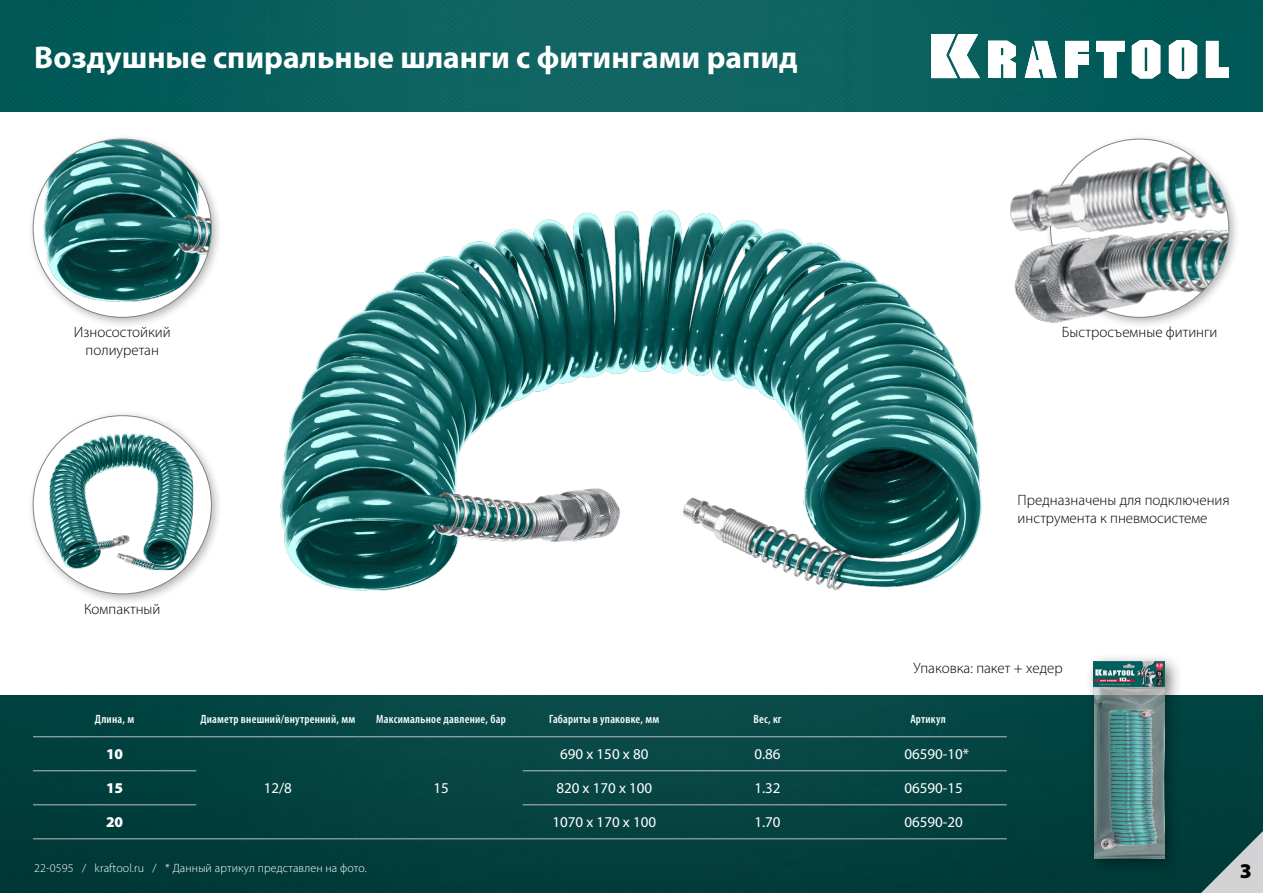
<style>
.page{position:relative;width:1263px;height:893px;background:#fff}
.page>*{position:absolute;margin:0;border:0;box-sizing:border-box;transform-origin:0 0}
.t1{font:700 31.5px "Myriad Pro";color:#fff}
.t2{font:900 21px "Myriad Pro";color:#000}
.t3{font:300 15px/18px "Myriad Pro";color:#000}
.t4{font:15px "Myriad Pro";color:#fff}
.t5{font:900 15px "Myriad Pro";color:#fff}
.t6{font:600 condensed 12px "Myriad Pro";letter-spacing:.02em;color:#fff}
.t7{font:300 12px "Myriad Pro";letter-spacing:.01em;color:#fff}
</style>
<div class="page">
<img style="left:280px;top:210px;width:702px;height:380px">
<div style="left:0;top:695px;width:1263px;height:198px;background:#034140"></div>
<div style="left:1084px;top:653px;width:99px;height:224px;background:#000;opacity:.55"></div>
<img style="left:1094px;top:662px;width:71px;height:197px">
<hr style="left:33px;top:838px;width:163px;height:1px;background:#bcbec0">
<hr style="left:196px;top:838px;width:163px;height:1px;background:#bcbec0">
<hr style="left:359px;top:838px;width:164px;height:1px;background:#bcbec0">
<hr style="left:523px;top:838px;width:163px;height:1px;background:#bcbec0">
<hr style="left:686px;top:838px;width:163px;height:1px;background:#bcbec0">
<hr style="left:849px;top:838px;width:158px;height:1px;background:#bcbec0">
<hr style="left:33px;top:736px;width:163px;height:1px;background:#bcbec0">
<hr style="left:196px;top:736px;width:163px;height:1px;background:#bcbec0">
<hr style="left:359px;top:736px;width:164px;height:1px;background:#bcbec0">
<hr style="left:523px;top:736px;width:163px;height:1px;background:#bcbec0">
<hr style="left:686px;top:736px;width:163px;height:1px;background:#bcbec0">
<hr style="left:849px;top:736px;width:158px;height:1px;background:#bcbec0">
<hr style="left:33px;top:770px;width:163px;height:1px;background:#bcbec0">
<hr style="left:523px;top:770px;width:163px;height:1px;background:#bcbec0">
<hr style="left:686px;top:770px;width:163px;height:1px;background:#bcbec0">
<hr style="left:849px;top:770px;width:158px;height:1px;background:#bcbec0">
<hr style="left:33px;top:804px;width:163px;height:1px;background:#bcbec0">
<hr style="left:523px;top:804px;width:163px;height:1px;background:#bcbec0">
<hr style="left:686px;top:804px;width:163px;height:1px;background:#bcbec0">
<hr style="left:849px;top:804px;width:158px;height:1px;background:#bcbec0">
<img style="left:0;top:0;width:1263px;height:111px">
<svg style="left:1025px;top:41px;width:32px;height:37px"></svg>
<svg style="left:1065px;top:41px;width:24px;height:37px"></svg>
<svg style="left:1096px;top:41px;width:29px;height:37px"></svg>
<svg style="left:1206px;top:41px;width:23px;height:37px"></svg>
<svg style="left:988px;top:41px;width:28px;height:37px"></svg>
<svg style="left:1132px;top:40px;width:28px;height:39px"></svg>
<svg style="left:1169px;top:40px;width:28px;height:39px"></svg>
<svg style="left:931px;top:34px;width:49px;height:44px"></svg>
<svg style="left:1201px;top:831px;width:62px;height:62px"></svg>
<div style="left:1044px;top:132px;width:197px;height:198px;background:#000;opacity:.3"></div>
<div style="left:27px;top:132px;width:197px;height:198px;background:#000;opacity:.3"></div>
<div style="left:33px;top:139px;width:178px;height:178px;background:#fff;border-radius:50%"></div>
<img style="left:43px;top:139px;width:168px;height:163px">
<div style="left:27px;top:409px;width:197px;height:197px;background:#000;opacity:.3"></div>
<div style="left:33px;top:416px;width:178px;height:178px;background:#fff;border-radius:50%"></div>
<img style="left:49px;top:433px;width:144px;height:137px">
<img style="left:1010px;top:139px;width:218px;height:191px">
<h1 class="t1" style="left:34px;top:37px;width:765px">Воздушные спиральные шланги с фитингами рапид</h1>
<p class="t3" style="left:74px;top:322px;width:98px;text-align:center">Износостойкий полиуретан</p>
<p class="t3" style="left:1062px;top:322px;width:157px">Быстросъемные фитинги</p>
<p class="t3" style="left:1017px;top:491px;width:213px">Предназначены для подключения инструмента к пневмосистеме</p>
<p class="t3" style="left:84px;top:599px;width:78px">Компактный</p>
<p class="t3" style="left:913px;top:659px;width:151px">Упаковка: пакет + хедер</p>
<p class="t6" style="left:95px;top:712px;width:41px">Длина, м</p>
<p class="t6" style="left:200px;top:712px;width:156px">Диаметр внешний/внутренний, мм</p>
<p class="t6" style="left:376px;top:712px;width:131px">Максимальное давление, бар</p>
<p class="t6" style="left:549px;top:712px;width:112px">Габариты в упаковке, мм</p>
<p class="t6" style="left:753px;top:712px;width:30px">Вес, кг</p>
<p class="t6" style="left:910px;top:712px;width:37px">Артикул</p>
<p class="t5" style="left:106px;top:744px;width:19px">10</p>
<p class="t4" style="left:264px;top:779px;width:30px">12/8</p>
<p class="t4" style="left:433px;top:779px;width:17px">15</p>
<p class="t4" style="left:560px;top:745px;width:90px">690 х 150 х 80</p>
<p class="t4" style="left:754px;top:745px;width:28px">0.86</p>
<p class="t4" style="left:904px;top:745px;width:66px">06590-10*</p>
<p class="t5" style="left:106px;top:778px;width:19px">15</p>
<p class="t4" style="left:556px;top:779px;width:97px">820 х 170 х 100</p>
<p class="t4" style="left:754px;top:779px;width:28px">1.32</p>
<p class="t4" style="left:904px;top:779px;width:60px">06590-15</p>
<p class="t5" style="left:106px;top:812px;width:19px">20</p>
<p class="t4" style="left:552px;top:813px;width:105px">1070 х 170 х 100</p>
<p class="t4" style="left:754px;top:813px;width:28px">1.70</p>
<p class="t4" style="left:904px;top:813px;width:60px">06590-20</p>
<p class="t7" style="left:34px;top:861px;width:334px">22-0595 / kraftool.ru / * Данный артикул представлен на фото.</p>
<h2 class="t2" style="left:1240px;top:856px;width:14px">3</h2>
</div>
